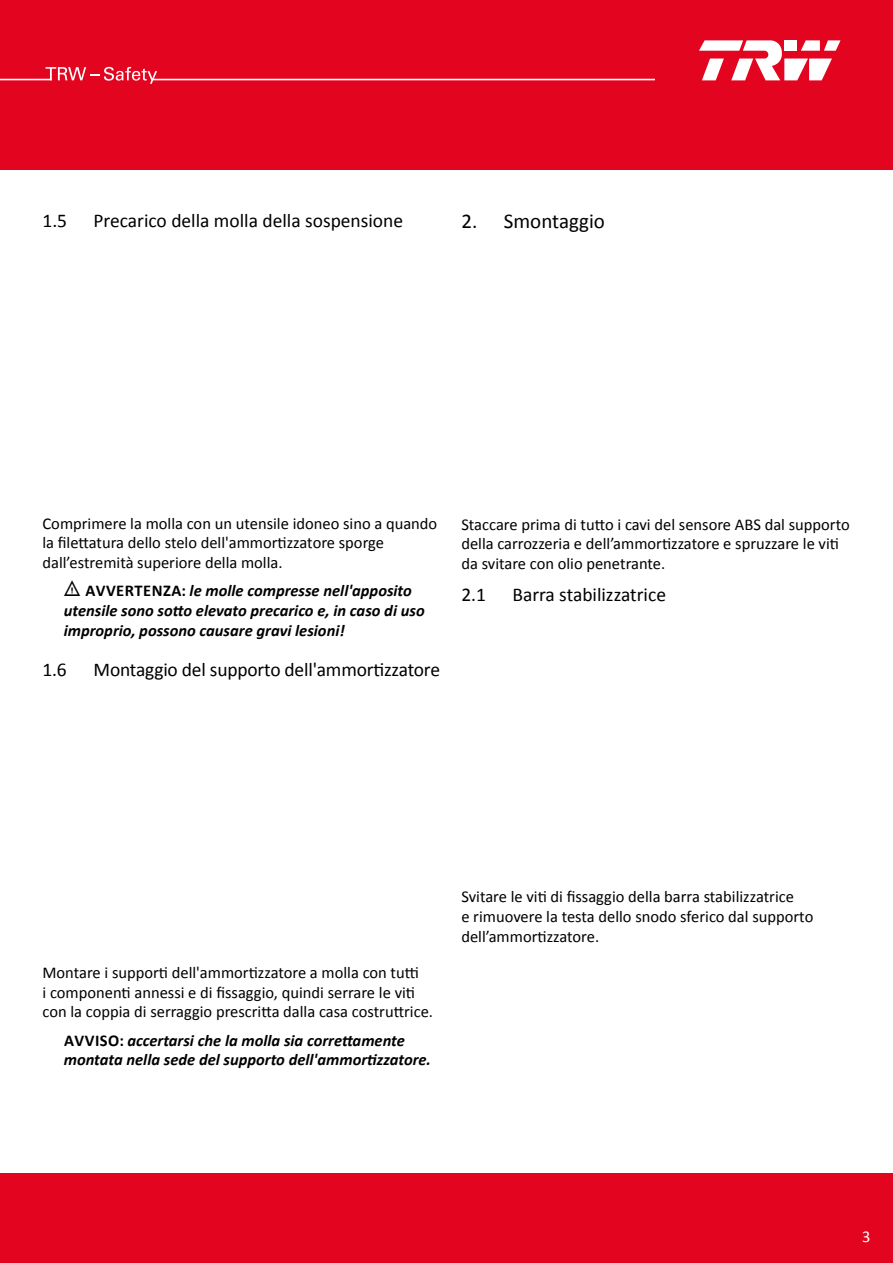
<style>
.page{position:relative;width:893px;height:1263px;background:#fff}
.page>*{position:absolute;margin:0;border:0;box-sizing:border-box;transform-origin:0 0}
.t1{font:21px "Calibri";color:#000}
.t2{font:19.5px "Calibri";color:#000}
.t3{font:16.5px/19.8px "Calibri";color:#000}
.t4{font:italic 700 16.5px/19.8px "Calibri";color:#000}
.t5{font:16.5px "Calibri";color:#fff}
.s1{font-style:normal}
</style>
<div class="page">
<div style="left:0;top:0;width:893px;height:170px;background:#e30520"></div>
<div style="left:0;top:1174px;width:893px;height:89px;background:#e30520"></div>
<svg style="left:46px;top:67px;width:111px;height:17px"></svg>
<hr style="left:0;top:79px;width:52px;height:1px;background:#fff">
<hr style="left:152px;top:79px;width:503px;height:1px;background:#fff">
<svg style="left:699px;top:40px;width:141px;height:40px"></svg>
<p class="t2" style="left:43px;top:208px;width:26px">1.5</p>
<p class="t2" style="left:94px;top:208px;width:311px">Precarico della molla della sospensione</p>
<p class="t1" style="left:461px;top:208px;width:145px">2. Smontaggio</p>
<p class="t3" style="left:43px;top:513px;width:396px">Comprimere la molla con un utensile idoneo sino a quando la filettatura dello stelo dell'ammortizzatore sporge dall’estremità superiore della molla.</p>
<p class="t4" style="left:64px;top:581px;width:362px;text-indent:22px"><span class="s1">AVVERTENZA:</span> le molle compresse nell'apposito utensile sono sotto elevato precarico e, in caso di uso improprio, possono causare gravi lesioni!</p>
<p class="t2" style="left:43px;top:658px;width:26px">1.6</p>
<p class="t2" style="left:94px;top:658px;width:348px">Montaggio del supporto dell'ammortizzatore</p>
<p class="t3" style="left:461px;top:514px;width:390px">Staccare prima di tutto i cavi del sensore ABS dal supporto della carrozzeria e dell’ammortizzatore e spruzzare le viti da svitare con olio penetrante.</p>
<p class="t2" style="left:461px;top:582px;width:26px">2.1</p>
<p class="t2" style="left:512px;top:582px;width:155px">Barra stabilizzatrice</p>
<p class="t3" style="left:43px;top:962px;width:392px">Montare i supporti dell'ammortizzatore a molla con tutti<br>i componenti annessi e di fissaggio, quindi serrare le viti con la coppia di serraggio prescritta dalla casa costruttrice.</p>
<p class="t4" style="left:64px;top:1030px;width:369px"><span class="s1">AVVISO:</span> accertarsi che la molla sia correttamente montata nella sede del supporto dell'ammortizzatore.</p>
<p class="t3" style="left:461px;top:887px;width:353px">Svitare le viti di fissaggio della barra stabilizzatrice<br>e rimuovere la testa dello snodo sferico dal supporto dell’ammortizzatore.</p>
<p class="t5" style="left:862px;top:1226px;width:10px">3</p>
</div>
